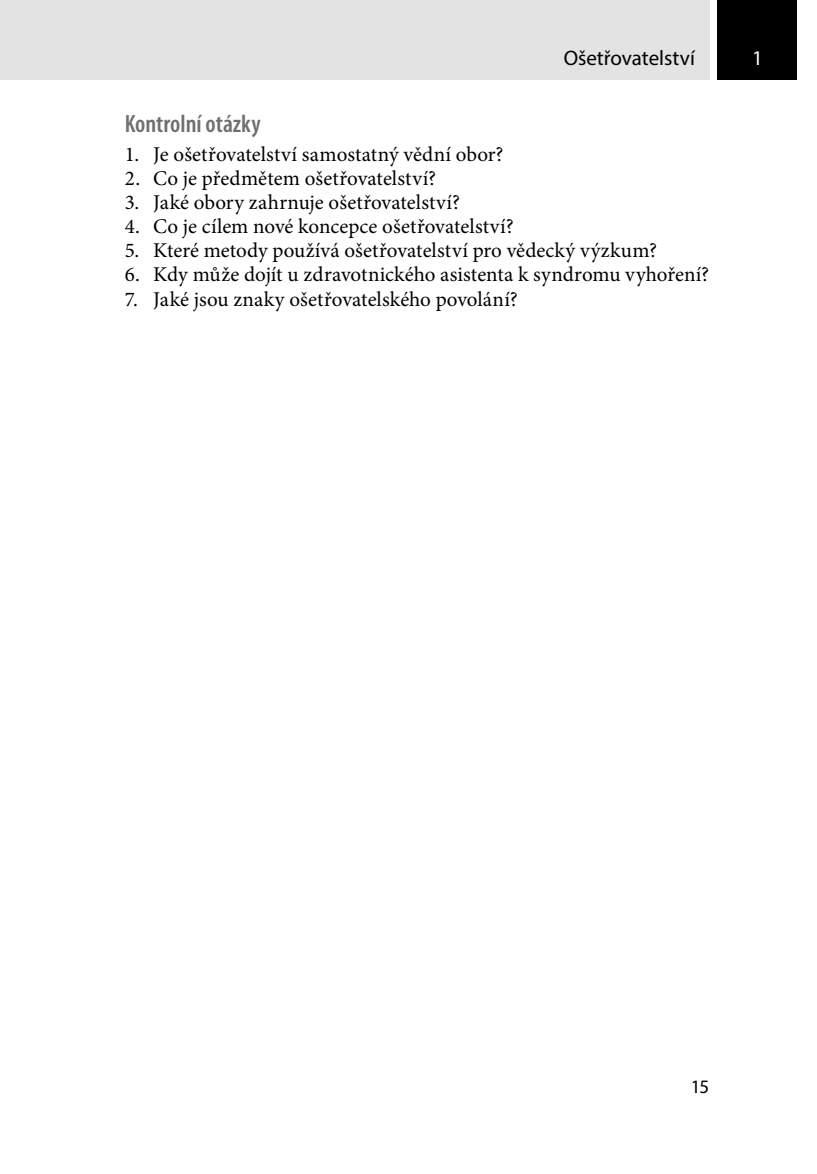
<style>
.page{position:relative;width:817px;height:1174px;background:#fff}
.page>*{position:absolute;margin:0;border:0;box-sizing:border-box;transform-origin:0 0}
.nadpisek_kontrolni_o{font:600 condensed 25px "Myriad Pro";color:#706f6f}
.odrazka{font:21px "Minion Pro";letter-spacing:.005em;color:#000}
.t1{font:21px "Myriad Pro";color:#000}
.t2{font:21px "Myriad Pro";color:#fff}
.t3{font:19px "Myriad Pro";color:#000}
</style>
<div class="page">
<div style="left:717px;top:0;width:80px;height:79px;background:#000"></div>
<div style="left:0;top:0;width:709px;height:79px;background:#e3e3e3"></div>
<p class="t1" style="left:563px;top:45px;width:133px">Ošetřovatelství</p>
<p class="nadpisek_kontrolni_o" style="left:125px;top:108px;width:137px">Kontrolní otázky</p>
<p class="odrazka" style="left:125px;top:141px;width:380px">1. Je ošetřovatelství samostatný vědní obor?</p>
<p class="odrazka" style="left:125px;top:165px;width:313px">2. Co je předmětem ošetřovatelství?</p>
<p class="odrazka" style="left:125px;top:189px;width:336px">3. Jaké obory zahrnuje ošetřovatelství?</p>
<p class="odrazka" style="left:125px;top:213px;width:390px">4. Co je cílem nové koncepce ošetřovatelství?</p>
<p class="odrazka" style="left:125px;top:237px;width:533px">5. Které metody používá ošetřovatelství pro vědecký výzkum?</p>
<p class="odrazka" style="left:125px;top:261px;width:585px">6. Kdy může dojít u zdravotnického asistenta k syndromu vyhoření?</p>
<p class="odrazka" style="left:125px;top:285px;width:394px">7. Jaké jsou znaky ošetřovatelského povolání?</p>
<p class="t2" style="left:751px;top:45px;width:12px">1</p>
<p class="t3" style="left:690px;top:1074px;width:20px">15</p>
</div>
